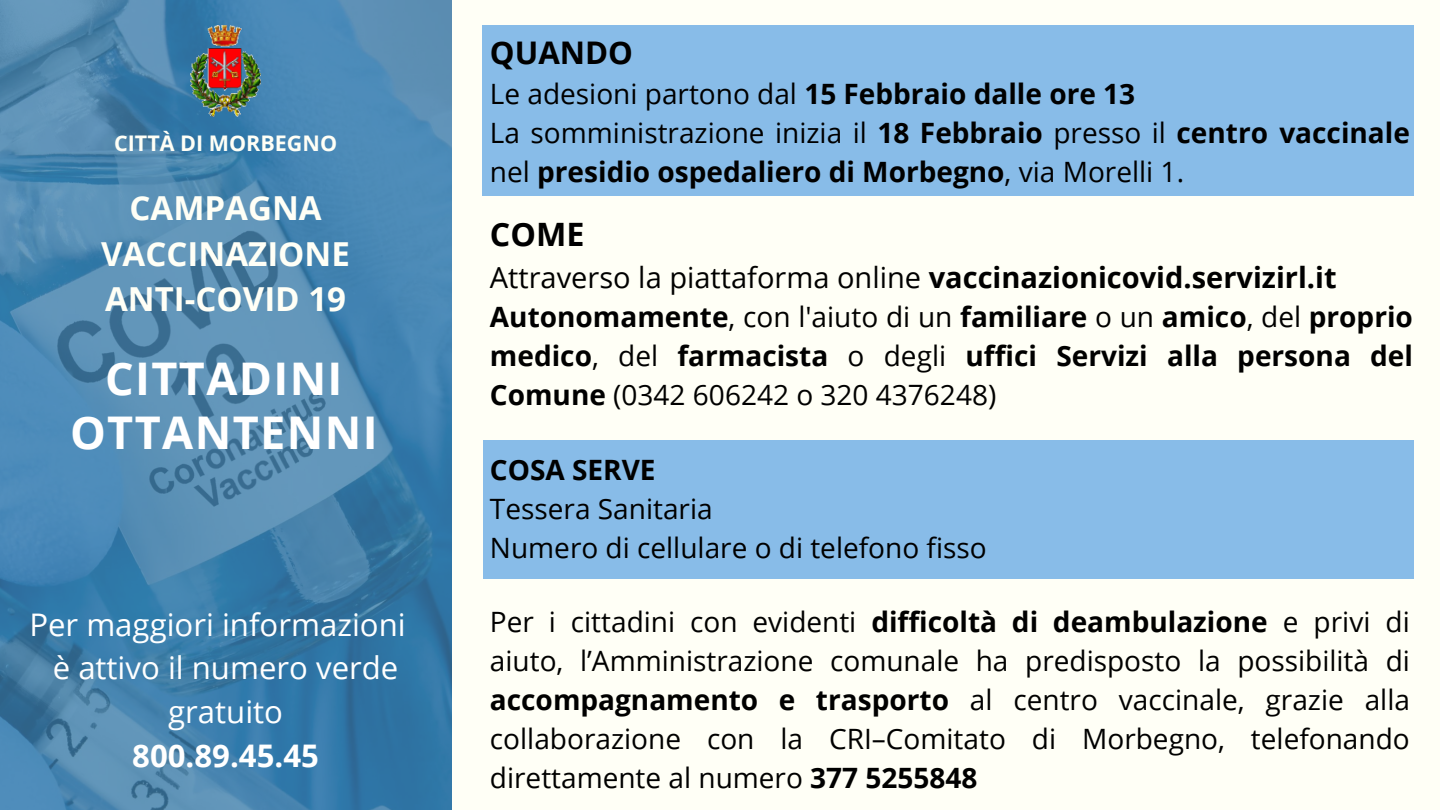
<style>
.page{position:relative;width:1440px;height:810px;background:#fffff6}
.page>*{position:absolute;margin:0;border:0;box-sizing:border-box;transform-origin:0 0}
.t1{font:700 45.1px "Open Sans";letter-spacing:.03em;color:#fff}
.t2{font:700 45px "Open Sans";letter-spacing:.03em;color:#fff}
.t3{font:700 33.1px/45.8px "Open Sans";color:#fffff6;text-align:center}
.t4{font:700 32.2px "Open Sans";color:#000}
.t5{font:700 31.2px "Open Sans";color:#000}
.t6{font:31.1px/43.6px "Open Sans";color:#fff;text-align:center}
.t7{font:700 31.1px "Open Sans";color:#fff}
.t8{font:700 29px "Open Sans";color:#000}
.t9{font:28px/38.9px "Open Sans";color:#000;text-align:justify}
.t10{font:700 28px/39px "Open Sans";color:#000}
.t11{font:700 21.5px "Open Sans";color:#fffff6}
.s1{font-weight:700}
.s2{font-weight:400}
</style>
<div class="page">
<img style="left:0;top:0;width:451px;height:810px">
<img style="left:191px;top:26px;width:70px;height:91px">
<div style="left:483px;top:26px;width:931px;height:170px;background:#88bce8"></div>
<div style="left:483px;top:440px;width:930px;height:138px;background:#88bce8"></div>
<p class="t11" style="left:114px;top:128px;width:225px">CITTÀ DI MORBEGNO</p>
<p class="t3" style="left:101px;top:184px;width:250px">CAMPAGNA<br>VACCINAZIONE<br>ANTI-COVID 19</p>
<p class="t2" style="left:105px;top:347px;width:239px">CITTADINI</p>
<p class="t1" style="left:70px;top:401px;width:309px">OTTANTENNI</p>
<p class="t6" style="left:29px;top:602px;width:378px">Per maggiori informazioni</p>
<p class="t6" style="left:53px;top:646px;width:347px">è attivo il numero verde gratuito</p>
<p class="t7" style="left:132px;top:733px;width:188px">800.89.45.45</p>
<p class="t5" style="left:490px;top:31px;width:145px">QUANDO</p>
<p class="t9" style="left:490px;top:73px;width:647px">Le adesioni partono dal <span class="s1">15 Febbraio dalle ore 13</span></p>
<p class="t10" style="left:490px;top:112px;width:922px"><span class="s2">La somministrazione inizia il</span> 18 Febbraio <span class="s2">presso il</span> centro vaccinale <span class="s2">nel</span> presidio ospedaliero di Morbegno<span class="s2">, via Morelli 1.</span></p>
<p class="t4" style="left:490px;top:212px;width:96px">COME</p>
<p class="t8" style="left:490px;top:257px;width:848px"><span class="s2">Attraverso la piattaforma online</span> vaccinazionicovid.servizirl.it</p>
<p class="t10" style="left:490px;top:297px;width:925px;text-align:justify">Autonomamente<span class="s2">, con l'aiuto di un</span> familiare <span class="s2">o un</span> amico<span class="s2">, del</span> proprio medico<span class="s2">, del</span> farmacista <span class="s2">o degli</span> uffici Servizi alla persona del Comune <span class="s2">(0342 606242 o 320 4376248)</span></p>
<p class="t10" style="left:490px;top:450px;width:167px">COSA SERVE</p>
<p class="t9" style="left:490px;top:489px;width:224px">Tessera Sanitaria</p>
<p class="t9" style="left:490px;top:528px;width:498px">Numero di cellulare o di telefono fisso</p>
<p class="t9" style="left:490px;top:602px;width:922px">Per i cittadini con evidenti <span class="s1">difficoltà di deambulazione</span> e privi di aiuto, l’Amministrazione comunale ha predisposto la possibilità di <span class="s1">accompagnamento e trasporto</span> al centro vaccinale, grazie alla collaborazione con la CRI–Comitato di Morbegno, telefonando direttamente al numero <span class="s1">377 5255848</span></p>
</div>
